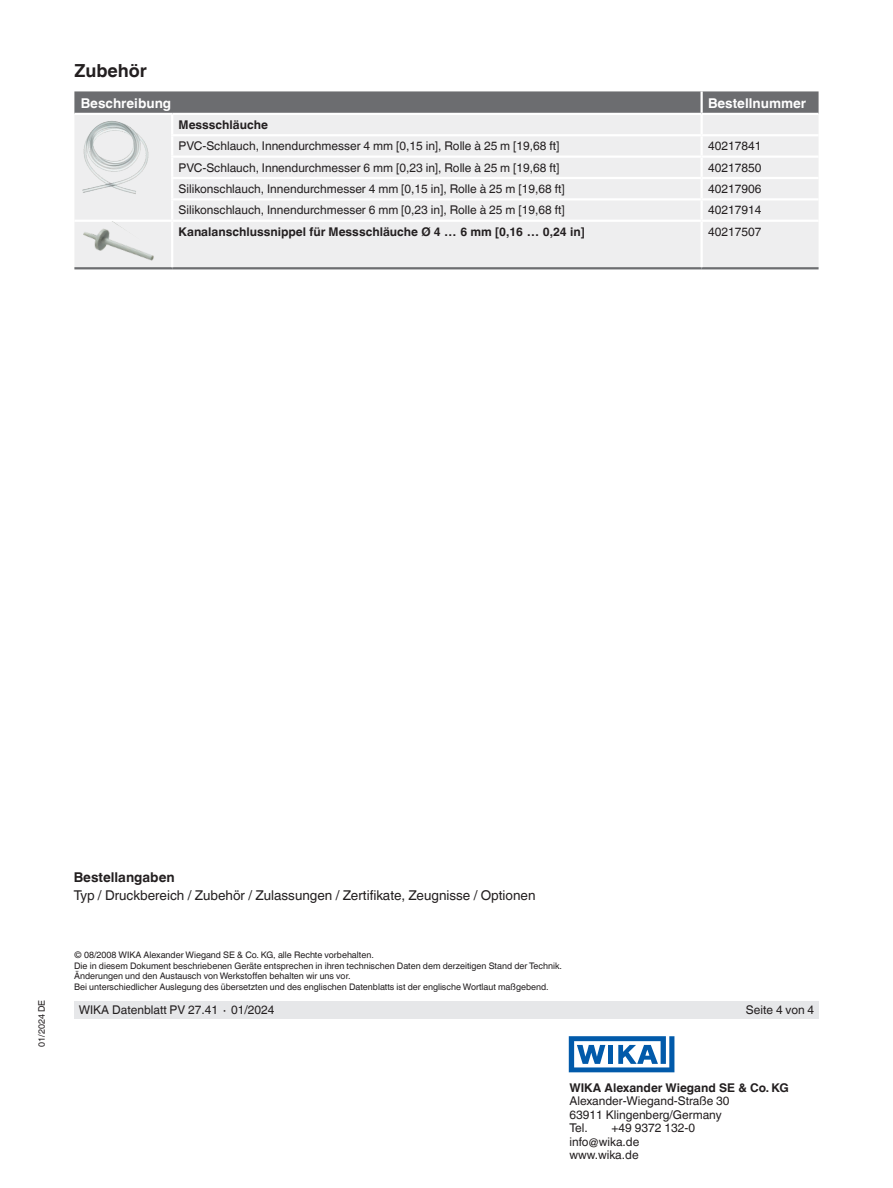
<style>
.page{position:relative;width:893px;height:1188px;background:#fff}
.page>*{position:absolute;margin:0;border:0;box-sizing:border-box;transform-origin:0 0}
.t1{font:700 18px "Helvetica World";color:#231f20}
.t2{font:13.5px "Helvetica World";color:#231f20}
.t3{font:700 13.5px "Helvetica World";color:#fff}
.t4{font:700 13.5px "Helvetica World";color:#231f20}
.t5{font:12px/13.5px "Helvetica World";color:#231f20}
.t6{font:700 12px "Helvetica World";color:#231f20}
.t7{font:9px/10.5px "Helvetica World";color:#231f20}
</style>
<div class="page">
<div style="left:74px;top:1001px;width:745px;height:17px;background:#e6e7e9"></div>
<svg style="left:569px;top:1036px;width:105px;height:36px"></svg>
<div style="left:75px;top:134px;width:743px;height:133px;background:#eeeeef"></div>
<hr style="left:74px;top:267px;width:98px;height:2px;background:#6c6d70">
<hr style="left:172px;top:267px;width:530px;height:2px;background:#6c6d70">
<hr style="left:702px;top:267px;width:117px;height:2px;background:#6c6d70">
<hr style="left:171px;top:134px;width:531px;height:2px;background:#fff">
<hr style="left:702px;top:134px;width:117px;height:2px;background:#fff">
<hr style="left:700px;top:136px;width:3px;height:20px;background:#fff">
<hr style="left:171px;top:156px;width:531px;height:2px;background:#fff">
<hr style="left:702px;top:156px;width:117px;height:2px;background:#fff">
<hr style="left:700px;top:158px;width:3px;height:19px;background:#fff">
<hr style="left:171px;top:177px;width:531px;height:2px;background:#fff">
<hr style="left:702px;top:177px;width:117px;height:2px;background:#fff">
<hr style="left:700px;top:179px;width:3px;height:19px;background:#fff">
<hr style="left:171px;top:198px;width:531px;height:2px;background:#fff">
<hr style="left:702px;top:198px;width:117px;height:2px;background:#fff">
<hr style="left:700px;top:200px;width:3px;height:20px;background:#fff">
<hr style="left:74px;top:220px;width:98px;height:2px;background:#fff">
<hr style="left:172px;top:220px;width:530px;height:2px;background:#fff">
<hr style="left:171px;top:222px;width:2px;height:45px;background:#fff">
<hr style="left:702px;top:220px;width:117px;height:2px;background:#fff">
<hr style="left:700px;top:222px;width:3px;height:45px;background:#fff">
<svg style="left:74px;top:91px;width:745px;height:43px;background:#acadaf"></svg>
<hr style="left:171px;top:136px;width:2px;height:20px;background:#fff">
<svg style="left:171px;top:158px;width:2px;height:40px"></svg>
<hr style="left:171px;top:200px;width:2px;height:20px;background:#fff">
<img style="left:79px;top:118px;width:70px;height:79px">
<img style="left:80px;top:221px;width:81px;height:49px">
<h1 class="t1" style="left:74px;top:60px;width:74px">Zubehör</h1>
<p class="t3" style="left:81px;top:95px;width:92px">Beschreibung</p>
<p class="t3" style="left:708px;top:95px;width:100px">Bestellnummer</p>
<p class="t6" style="left:179px;top:118px;width:91px">Messschläuche</p>
<p class="t5" style="left:179px;top:139px;width:382px">PVC-Schlauch, Innendurchmesser 4 mm [0,15 in], Rolle à 25 m [19,68 ft]</p>
<p class="t5" style="left:708px;top:139px;width:55px">40217841</p>
<p class="t5" style="left:179px;top:161px;width:382px">PVC-Schlauch, Innendurchmesser 6 mm [0,23 in], Rolle à 25 m [19,68 ft]</p>
<p class="t5" style="left:708px;top:161px;width:55px">40217850</p>
<p class="t5" style="left:179px;top:182px;width:388px">Silikonschlauch, Innendurchmesser 4 mm [0,15 in], Rolle à 25 m [19,68 ft]</p>
<p class="t5" style="left:708px;top:182px;width:55px">40217906</p>
<p class="t5" style="left:179px;top:203px;width:388px">Silikonschlauch, Innendurchmesser 6 mm [0,23 in], Rolle à 25 m [19,68 ft]</p>
<p class="t5" style="left:708px;top:203px;width:55px">40217914</p>
<p class="t6" style="left:179px;top:225px;width:408px">Kanalanschlussnippel für Messschläuche Ø 4 … 6 mm [0,16 … 0,24 in]</p>
<p class="t5" style="left:708px;top:225px;width:55px">40217507</p>
<p class="t4" style="left:74px;top:870px;width:102px">Bestellangaben</p>
<p class="t2" style="left:74px;top:888px;width:463px">Typ / Druckbereich / Zubehör / Zulassungen / Zertifikate, Zeugnisse / Optionen</p>
<p class="t7" style="left:74px;top:950px;width:489px">© 08/2008 WIKA Alexander Wiegand SE &amp; Co. KG, alle Rechte vorbehalten.<br>Die in diesem Dokument beschriebenen Geräte entsprechen in ihren technischen Daten dem derzeitigen Stand der Technik.<br>Änderungen und den Austausch von Werkstoffen behalten wir uns vor.<br>Bei unterschiedlicher Auslegung des übersetzten und des englischen Datenblatts ist der englische Wortlaut maßgebend.</p>
<p class="t7" style="left:36px;top:1047px;width:49px;rotate:-90deg">01/2024 DE</p>
<p class="t5" style="left:79px;top:1003px;width:197px">WIKA Datenblatt PV 27.41 ∙ 01/2024</p>
<p class="t5" style="left:746px;top:1003px;width:70px">Seite 4 von 4</p>
<p class="t6" style="left:569px;top:1080px;width:221px">WIKA Alexander Wiegand SE &amp; Co. KG</p>
<p class="t5" style="left:569px;top:1094px;width:162px">Alexander-Wiegand-Straße 30<br>63911 Klingenberg/Germany<br>Tel.</p>
<p class="t5" style="left:569px;top:1121px;width:127px;text-indent:42px">+49 9372 132-0 info@wika.de www.wika.de</p>
</div>
